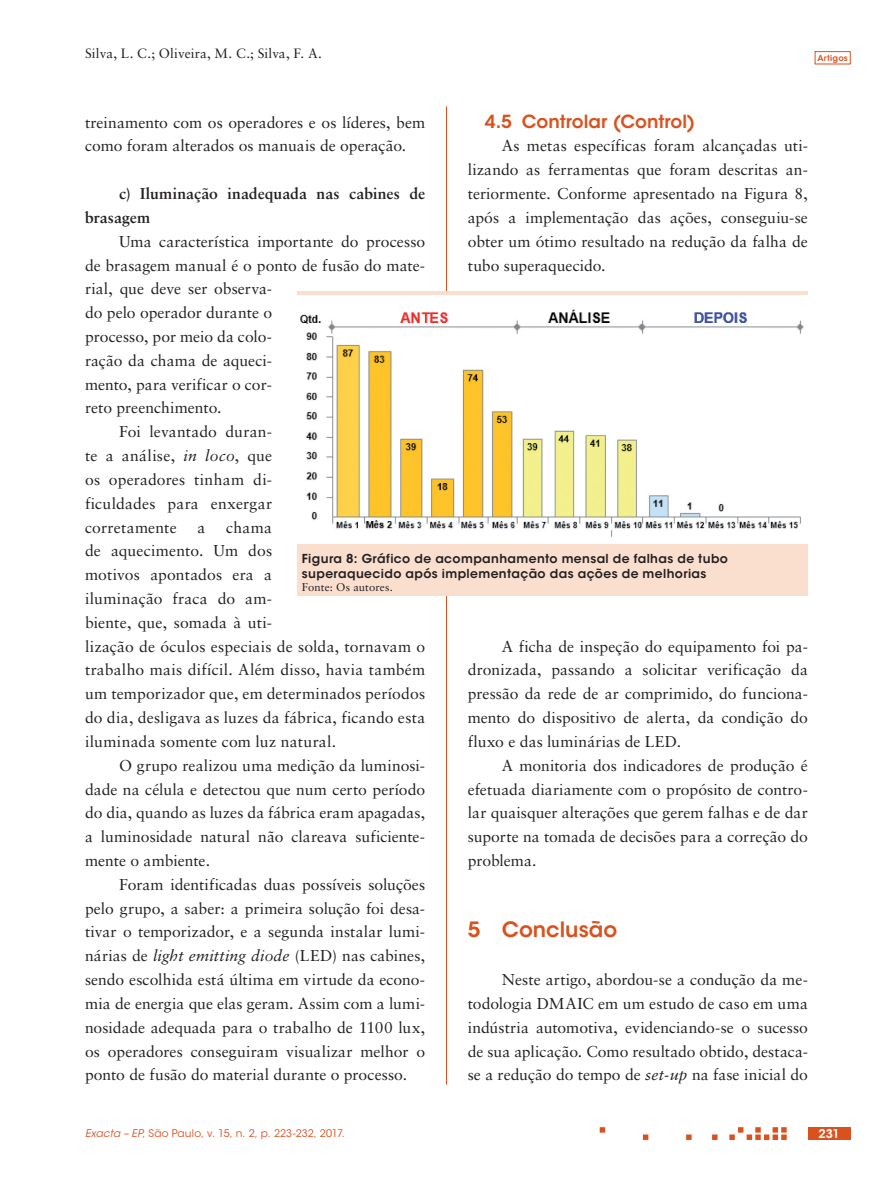
<style>
.page{position:relative;width:893px;height:1191px;background:#fff}
.page>*{position:absolute;margin:0;border:0;box-sizing:border-box;transform-origin:0 0}
.ex_Subtitulo{font:600 21px "ITC Avant Garde Std";color:#da511d}
.ex_Subtitulo_2{font:600 18px "ITC Avant Garde Std";color:#da511d}
.ex_Normal{font:15.75px/23.9px "Sabon LT Std";letter-spacing:.005em;color:#231f20;text-align:justify}
.ex_Normal-2{font:700 15.75px/23.9px "Sabon LT Std";letter-spacing:.005em;color:#231f20}
.t1{font:13.5px "Sabon LT Std";letter-spacing:.005em;color:#231f20}
.ex_Tabela_-_titulo{font:600 12.3px/14.7px "ITC Avant Garde Std";letter-spacing:.03em;color:#231f20}
.t2{font:600 12px "ITC Avant Garde Std";color:#fff}
.ex_Tabela_-_nota{font:11.25px "Sabon LT Std";letter-spacing:.01em;color:#231f20}
.t3{font:10.5px "ITC Avant Garde Std";letter-spacing:.01em;color:#da511d}
.t4{font:600 8.25px "ITC Avant Garde Std";letter-spacing:.025em;color:#da511d}
.s1{font-style:italic}
</style>
<div class="page">
<hr style="left:446px;top:106px;width:1px;height:978px;background:#da511d">
<svg style="left:600px;top:1127px;width:187px;height:13px"></svg>
<div style="left:815px;top:51px;width:35px;height:13px;border:1px solid #da511d"></div>
<div style="left:808px;top:1127px;width:42px;height:13px;background:#da511d"></div>
<div style="left:298px;top:291px;width:510px;height:304px;background:#fadfce"></div>
<img style="left:298px;top:295px;width:510px;height:249px">
<p class="t1" style="left:85px;top:45px;width:238px">Silva, L. C.; Oliveira, M. C.; Silva, F. A.</p>
<p class="t4" style="left:817px;top:53px;width:32px">Artigos</p>
<p class="ex_Subtitulo_2" style="left:485px;top:110px;width:212px">4.5 Controlar (Control)</p>
<p class="ex_Normal" style="left:468px;top:134px;width:342px;text-indent:34px">As metas específicas foram alcançadas uti&shy;lizando as ferramentas que foram descritas an&shy;teriormente. Conforme apresentado na Figura 8, após a implementação das ações, conseguiu-se obter um ótimo resultado na redução da falha de tubo superaquecido.</p>
<p class="ex_Normal" style="left:85px;top:110px;width:342px">treinamento com os operadores e os líderes, bem como foram alterados os manuais de operação.</p>
<p class="ex_Normal-2" style="left:85px;top:181px;width:342px;text-indent:34px">c) Iluminação inadequada nas cabines de brasagem</p>
<p class="ex_Normal" style="left:85px;top:229px;width:342px;text-align:left;text-indent:34px">Uma característica importante do processo de brasagem manual é o ponto de fusão do mate&shy;rial, que deve ser observa-<br>do pelo operador durante o<br>processo, por meio da colo-<br>ração da chama de aqueci-<br>mento, para verificar o cor-<br>reto preenchimento.</p>
<p class="ex_Normal" style="left:85px;top:420px;width:189px;text-indent:34px">Foi levantado duran&shy;te a análise, <span class="s1">in loco</span>, que os operadores tinham di&shy;ficuldades para enxergar corretamente</p>
<p class="ex_Normal" style="left:85px;top:515px;width:342px;text-align:left;text-indent:141px">chama<br>de aquecimento. Um dos<br>motivos apontados era a<br>iluminação fraca do am-<br>biente, que, somada à uti-<br>lização de óculos especiais de solda, tornavam o trabalho mais difícil. Além disso, havia também um temporizador que, em determinados períodos do dia, desligava as luzes da fábrica, ficando esta iluminada somente com luz natural.</p>
<p class="ex_Normal" style="left:85px;top:753px;width:342px;text-indent:34px">O grupo realizou uma medição da luminosi&shy;dade na célula e detectou que num certo período do dia, quando as luzes da fábrica eram apagadas, a luminosidade natural não clareava suficiente&shy;mente o ambiente.</p>
<p class="ex_Normal" style="left:85px;top:872px;width:342px;text-indent:34px">Foram identificadas duas possíveis soluções pelo grupo, a saber: a primeira solução foi desa&shy;tivar o temporizador, e a segunda instalar lumi&shy;nárias de <span class="s1">light emitting diode</span> (LED) nas cabines, sendo escolhida está última em virtude da econo&shy;mia de energia que elas geram. Assim com a lumi&shy;nosidade adequada para o trabalho de 1100 lux, os operadores conseguiram visualizar melhor o ponto de fusão do material durante o processo.</p>
<p class="ex_Normal" style="left:198px;top:515px;width:9px">a</p>
<p class="ex_Tabela_-_titulo" style="left:302px;top:551px;width:428px">Figura 8: Gráfico de acompanhamento mensal de falhas de tubo superaquecido após implementação das ações de melhorias</p>
<p class="ex_Tabela_-_nota" style="left:302px;top:580px;width:93px">Fonte: Os autores.</p>
<p class="ex_Normal" style="left:468px;top:634px;width:342px;text-indent:34px">A ficha de inspeção do equipamento foi pa&shy;dronizada, passando a solicitar verificação da pressão da rede de ar comprimido, do funciona&shy;mento do dispositivo de alerta, da condição do fluxo e das luminárias de LED.</p>
<p class="ex_Normal" style="left:468px;top:753px;width:342px;text-indent:34px">A monitoria dos indicadores de produção é efetuada diariamente com o propósito de contro&shy;lar quaisquer alterações que gerem falhas e de dar suporte na tomada de decisões para a correção do problema.</p>
<p class="ex_Subtitulo" style="left:468px;top:916px;width:151px">5 Conclusão</p>
<p class="ex_Normal" style="left:468px;top:967px;width:342px;text-indent:34px">Neste artigo, abordou-se a condução da me&shy;todologia DMAIC em um estudo de caso em uma indústria automotiva, evidenciando-se o sucesso de sua aplicação. Como resultado obtido, destaca&shy;se a redução do tempo de <span class="s1">set-up</span> na fase inicial do</p>
<p class="t3" style="left:85px;top:1127px;width:261px"><span class="s1">Exacta – EP</span>, São Paulo, v. 15, n. 2, p. 223-232, 2017.</p>
<p class="t2" style="left:818px;top:1126px;width:23px">231</p>
</div>
